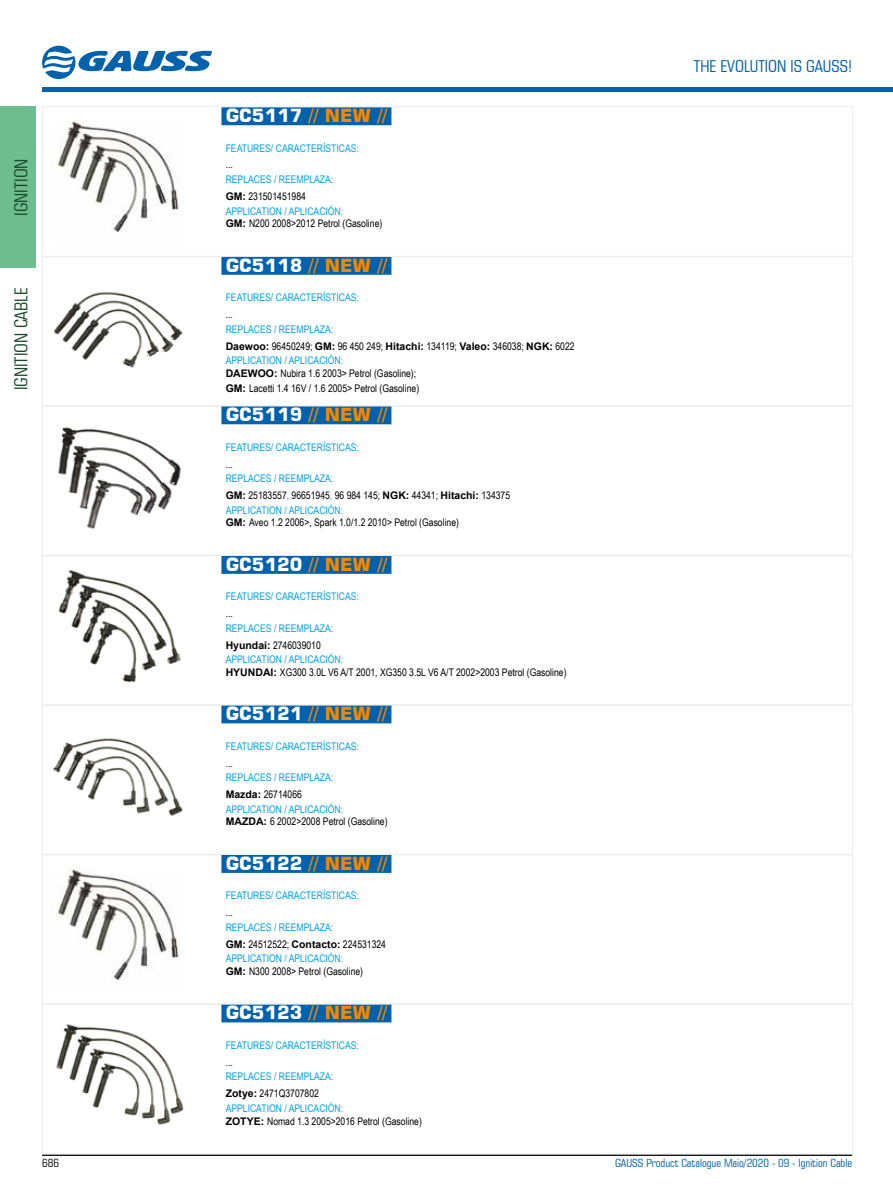
<style>
.page{position:relative;width:893px;height:1191px;background:#fff}
.page>*{position:absolute;margin:0;border:0;box-sizing:border-box;transform-origin:0 0}
.t1{font:700 18px "Square 721 BT";color:#f18700}
.t2{font:condensed 18px "Square 721 BT";color:#1a4a2c}
.t3{font:condensed 16.5px "Square 721 BT";color:#005faa}
.t4{font:condensed 11.25px "Square 721 BT";color:#0061ad}
.t5{font:condensed 11.25px "Square 721 BT";color:#000}
.t6{font:10.5px/12.6px "Arial Narrow";color:#000}
.t7{font:10.5px/16.8px "Arial Narrow";color:#009fe3}
.s1{color:#fff}
.s2{font-family:"Arial";font-weight:700;color:#000}
.s3{color:#000}
.s4{color:#009fe3}
.s5{font-family:"Arial";font-weight:700}
</style>
<div class="page">
<hr style="left:42px;top:1154px;width:810px;height:1px;background:#000">
<div style="left:0;top:106px;width:36px;height:162px;background:#6dbd91"></div>
<svg style="left:42px;top:46px;width:170px;height:33px"></svg>
<hr style="left:42px;top:87px;width:851px;height:4px;background:#0061ad">
<div style="left:221px;top:107px;width:170px;height:18px;background:#0061ad"></div>
<div style="left:42px;top:106px;width:811px;height:151px;border:1px solid #ededed"></div>
<img style="left:57px;top:121px;width:123px;height:111px">
<div style="left:221px;top:257px;width:170px;height:18px;background:#0061ad"></div>
<div style="left:42px;top:256px;width:811px;height:150px;border:1px solid #ededed"></div>
<img style="left:53px;top:291px;width:130px;height:77px">
<div style="left:221px;top:406px;width:170px;height:18px;background:#0061ad"></div>
<div style="left:42px;top:405px;width:811px;height:151px;border:1px solid #ededed"></div>
<img style="left:57px;top:427px;width:124px;height:102px">
<div style="left:221px;top:556px;width:170px;height:18px;background:#0061ad"></div>
<div style="left:42px;top:555px;width:811px;height:150px;border:1px solid #ededed"></div>
<img style="left:58px;top:570px;width:123px;height:113px">
<div style="left:221px;top:705px;width:170px;height:18px;background:#0061ad"></div>
<div style="left:42px;top:704px;width:811px;height:151px;border:1px solid #ededed"></div>
<img style="left:53px;top:738px;width:130px;height:78px">
<div style="left:221px;top:855px;width:170px;height:18px;background:#0061ad"></div>
<div style="left:42px;top:854px;width:811px;height:150px;border:1px solid #ededed"></div>
<img style="left:57px;top:869px;width:123px;height:111px">
<div style="left:221px;top:1004px;width:170px;height:18px;background:#0061ad"></div>
<div style="left:42px;top:1003px;width:811px;height:151px;border:1px solid #ededed"></div>
<img style="left:56px;top:1024px;width:128px;height:101px">
<h1 class="t2" style="left:10px;top:216px;width:59px;rotate:-90deg">IGNITION</h1>
<h1 class="t2" style="left:10px;top:390px;width:104px;rotate:-90deg">IGNITION CABLE</h1>
<h1 class="t1" style="left:226px;top:105px;width:163px"><span class="s1">GC5117</span> // NEW //</h1>
<p class="t7" style="left:226px;top:139px;width:135px">FEATURES/ CARACTERÍSTICAS:</p>
<p class="t6" style="left:226px;top:158px;width:9px">...</p>
<p class="t7" style="left:226px;top:171px;width:109px">REPLACES / REEMPLAZA:<br><span class="s2">GM:</span> <span class="s3">231501451984</span></p>
<p class="t6" style="left:226px;top:204px;width:158px"><span class="s4">APPLICATION / APLICACIÓN:<br></span><span class="s5">GM:</span> N200 2008&gt;2012 Petrol (Gasoline)</p>
<h1 class="t1" style="left:226px;top:254px;width:163px"><span class="s1">GC5118</span> // NEW //</h1>
<p class="t7" style="left:226px;top:289px;width:135px">FEATURES/ CARACTERÍSTICAS:</p>
<p class="t6" style="left:226px;top:307px;width:9px">...</p>
<p class="t6" style="left:226px;top:320px;width:350px;line-height:16.8px"><span class="s4">REPLACES / REEMPLAZA:<br></span><span class="s5">Daewoo:</span> 96450249; <span class="s5">GM:</span> 96 450 249; <span class="s5">Hitachi:</span> 134119; <span class="s5">Valeo:</span> 346038; <span class="s5">NGK:</span> 6022</p>
<p class="t6" style="left:226px;top:354px;width:192px"><span class="s4">APPLICATION / APLICACIÓN:<br></span><span class="s5">DAEWOO:</span> Nubira 1.6 2003&gt; Petrol (Gasoline);</p>
<p class="t6" style="left:226px;top:381px;width:195px"><span class="s5">GM:</span> Lacetti 1.4 16V / 1.6 2005&gt; Petrol (Gasoline)</p>
<h1 class="t1" style="left:226px;top:404px;width:163px"><span class="s1">GC5119</span> // NEW //</h1>
<p class="t7" style="left:226px;top:438px;width:135px">FEATURES/ CARACTERÍSTICAS:</p>
<p class="t6" style="left:226px;top:457px;width:9px">...</p>
<p class="t6" style="left:226px;top:470px;width:286px;line-height:16.8px"><span class="s4">REPLACES / REEMPLAZA:<br></span><span class="s5">GM:</span> 25183557<span class="s4">,</span> 96651945<span class="s4">,</span> 96 984 145; <span class="s5">NGK:</span> 44341; <span class="s5">Hitachi:</span> 134375</p>
<p class="t6" style="left:226px;top:503px;width:235px"><span class="s4">APPLICATION / APLICACIÓN:<br></span><span class="s5">GM:</span> Aveo 1.2 2006&gt;, Spark 1.0/1.2 2010&gt; Petrol (Gasoline)</p>
<h1 class="t1" style="left:226px;top:553px;width:163px"><span class="s1">GC5120</span> // NEW //</h1>
<p class="t7" style="left:226px;top:587px;width:135px">FEATURES/ CARACTERÍSTICAS:</p>
<p class="t6" style="left:226px;top:606px;width:9px">...</p>
<p class="t7" style="left:226px;top:619px;width:109px">REPLACES / REEMPLAZA:<br><span class="s2">Hyundai:</span> <span class="s3">2746039010</span></p>
<p class="t6" style="left:226px;top:653px;width:342px"><span class="s4">APPLICATION / APLICACIÓN:<br></span><span class="s5">HYUNDAI:</span> XG300 3.0L V6 A/T 2001, XG350 3.5L V6 A/T 2002&gt;2003 Petrol (Gasoline)</p>
<h1 class="t1" style="left:226px;top:703px;width:163px"><span class="s1">GC5121</span> // NEW //</h1>
<p class="t7" style="left:226px;top:737px;width:135px">FEATURES/ CARACTERÍSTICAS:</p>
<p class="t6" style="left:226px;top:756px;width:9px">...</p>
<p class="t7" style="left:226px;top:769px;width:109px">REPLACES / REEMPLAZA:<br><span class="s2">Mazda:</span> <span class="s3">26714066</span></p>
<p class="t6" style="left:226px;top:802px;width:163px"><span class="s4">APPLICATION / APLICACIÓN:<br></span><span class="s5">MAZDA:</span> 6 2002&gt;2008 Petrol (Gasoline)</p>
<h1 class="t1" style="left:226px;top:852px;width:163px"><span class="s1">GC5122</span> // NEW //</h1>
<p class="t7" style="left:226px;top:886px;width:135px">FEATURES/ CARACTERÍSTICAS:</p>
<p class="t6" style="left:226px;top:905px;width:9px">...</p>
<p class="t7" style="left:226px;top:918px;width:162px">REPLACES / REEMPLAZA:<br><span class="s2">GM:</span> <span class="s3">24512522;</span> <span class="s2">Contacto:</span> <span class="s3">224531324</span></p>
<p class="t6" style="left:226px;top:952px;width:139px"><span class="s4">APPLICATION / APLICACIÓN:<br></span><span class="s5">GM:</span> N300 2008&gt; Petrol (Gasoline)</p>
<h1 class="t1" style="left:226px;top:1002px;width:163px"><span class="s1">GC5123</span> // NEW //</h1>
<p class="t7" style="left:226px;top:1036px;width:135px">FEATURES/ CARACTERÍSTICAS:</p>
<p class="t6" style="left:226px;top:1055px;width:9px">...</p>
<p class="t7" style="left:226px;top:1067px;width:109px">REPLACES / REEMPLAZA:<br><span class="s2">Zotye:</span> <span class="s3">2471Q3707802</span></p>
<p class="t6" style="left:226px;top:1101px;width:198px"><span class="s4">APPLICATION / APLICACIÓN:<br></span><span class="s5">ZOTYE:</span> Nomad 1.3 2005&gt;2016 Petrol (Gasoline)</p>
<h2 class="t3" style="left:694px;top:56px;width:160px">THE EVOLUTION IS GAUSS!</h2>
<p class="t5" style="left:42px;top:1156px;width:18px">686</p>
<p class="t4" style="left:615px;top:1156px;width:239px">GAUSS Product Catalogue Maio/2020 - 09 - Ignition Cable</p>
</div>
